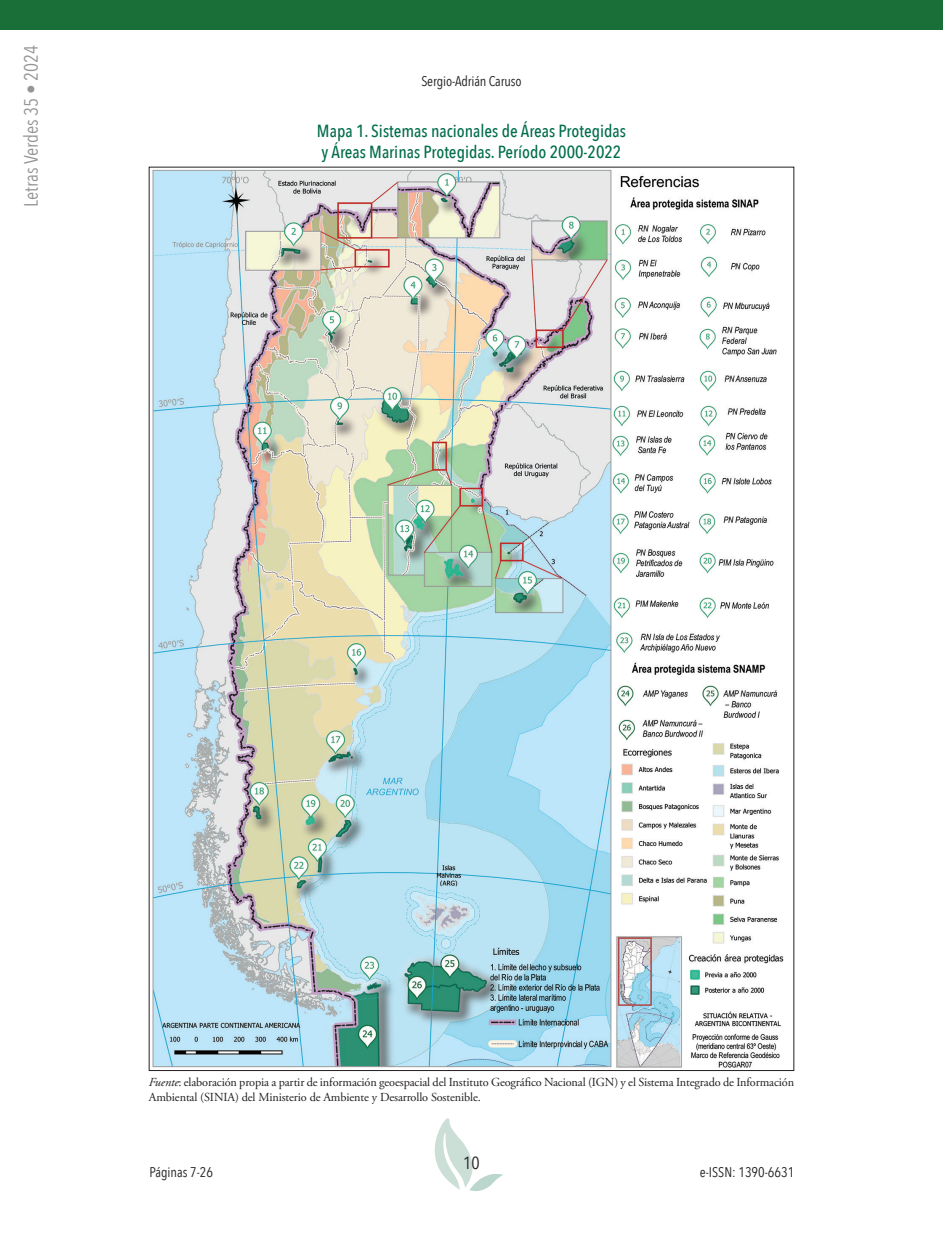
<style>
.page{position:relative;width:943px;height:1241px;background:#fff}
.page>*{position:absolute;margin:0;border:0;box-sizing:border-box;transform-origin:0 0}
.t1{font:19.25px "Avenir Next Condensed";color:#939598}
.titulos_graficos{font:500 17.5px/21px "Avenir Next Condensed";color:#006d4b}
.t2{font:17.5px "Avenir Next Condensed";color:#231f20}
.t3{font:14px "Avenir Next Condensed";letter-spacing:-.01em;color:#231f20}
.fuentes_graficos{font:12.25px/14.7px "Adobe Garamond Pro";letter-spacing:-.01em;color:#231f20}
.s1{font-style:italic}
</style>
<div class="page">
<svg style="left:434px;top:1118px;width:69px;height:73px"></svg>
<div style="left:0;top:0;width:943px;height:30px;background:#1a6e38"></div>
<img style="left:152px;top:169px;width:632px;height:899px">
<h1 class="t1" style="left:15px;top:207px;width:164px;rotate:-90deg">Letras Verdes 35 • 2024</h1>
<p class="t3" style="left:421px;top:69px;width:102px">Sergio-Adrián Caruso</p>
<p class="titulos_graficos" style="left:317px;top:120px;width:310px">Mapa 1. Sistemas nacionales de Áreas Protegidas y Áreas Marinas Protegidas. Período 2000-2022</p>
<p class="fuentes_graficos" style="left:149px;top:1075px;width:646px"><span class="s1">Fuente</span>: elaboración propia a partir de información geoespacial del Instituto Geográfico Nacional (IGN) y el Sistema Integrado de Información<br>Ambiental (SINIA) del Ministerio de Ambiente y Desarrollo Sostenible.</p>
<h2 class="t2" style="left:463px;top:1147px;width:18px">10</h2>
<p class="t3" style="left:149px;top:1159px;width:65px">Páginas 7-26</p>
<p class="t3" style="left:700px;top:1159px;width:96px">e-ISSN: 1390-6631</p>
</div>
